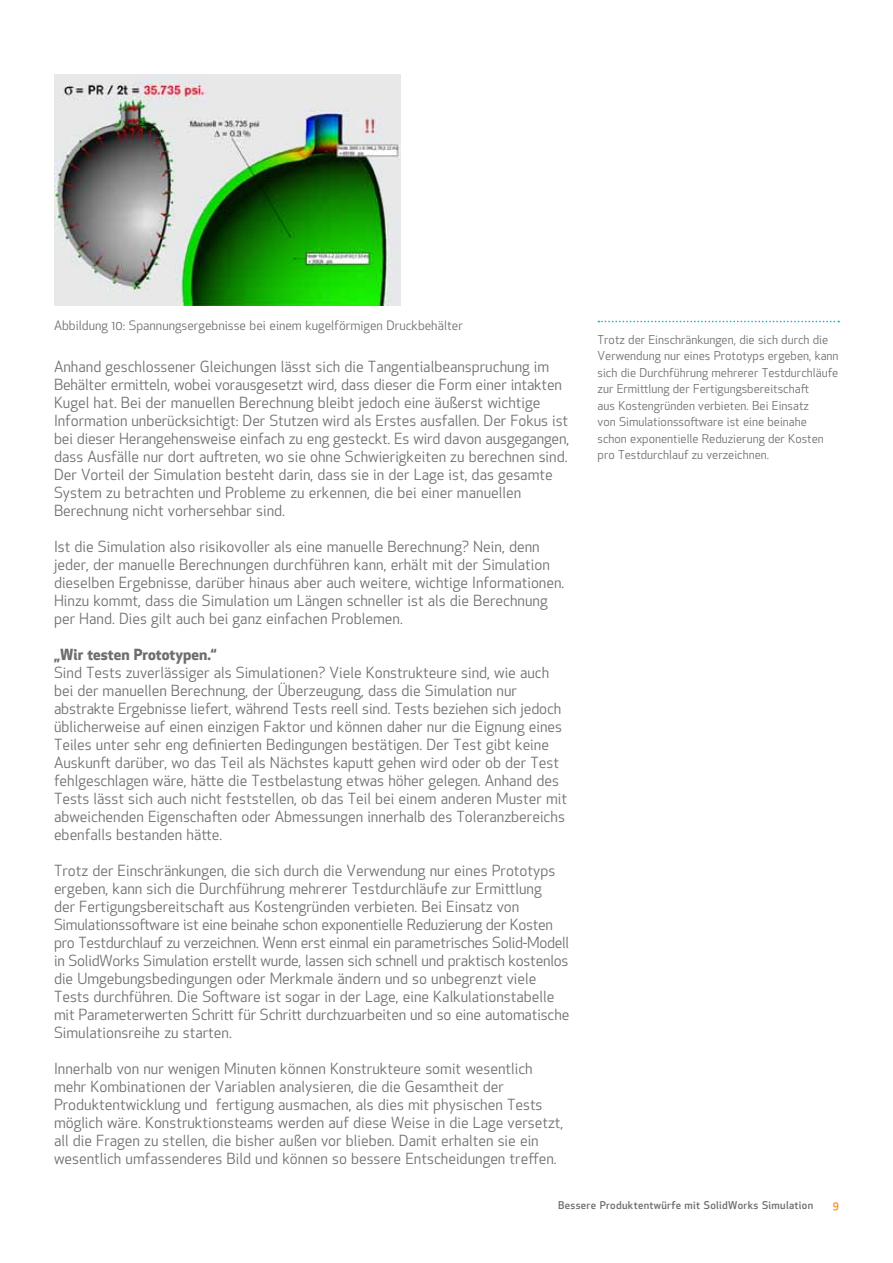
<style>
.page{position:relative;width:893px;height:1263px;background:#fff}
.page>*{position:absolute;margin:0;border:0;box-sizing:border-box;transform-origin:0 0}
.t1{font:15px/18px "SW Apex New";color:#6d6e71}
.t2{font:700 15px "SW Apex New";color:#6d6e71}
.t3{font:12.75px "SW Apex New";color:#6d6e71}
.t4{font:12px/16.5px "SW Apex New";color:#6d6e71}
.t5{font:500 10.5px "SW Apex New";letter-spacing:.03em;color:#6d6e71}
.t6{font:500 10.5px "SW Apex New";color:#f68b1f}
</style>
<div class="page">
<img style="left:54px;top:75px;width:346px;height:231px">
<svg style="left:598px;top:321px;width:241px;height:1px"></svg>
<p class="t3" style="left:54px;top:318px;width:410px">Abbildung 10: Spannungsergebnisse bei einem kugelförmigen Druckbehälter</p>
<p class="t1" style="left:54px;top:358px;width:517px">Anhand geschlossener Gleichungen lässt sich die Tangentialbeanspruchung im Behälter ermitteln, wobei vorausgesetzt wird, dass dieser die Form einer intakten Kugel hat. Bei der manuellen Berechnung bleibt jedoch eine äußerst wichtige<br>I nformation unberücksichtigt: Der Stutzen wird als Erstes ausfallen. Der Fokus ist bei dieser Herangehensweise einfach zu eng gesteckt. Es wird davon ausgegangen, dass Ausfälle nur dort auftreten, wo sie ohne Schwierigkeiten zu berechnen sind.<br>Der Vorteil der Simulation besteht darin, dass sie in der Lage ist, das gesamte System zu betrachten und Probleme zu erkennen, die bei einer manuellen Berechnung nicht vorhersehbar sind.</p>
<p class="t1" style="left:54px;top:538px;width:512px">I st die Simulation also risikovoller als eine manuelle Berechnung? Nein, denn jeder, der manuelle Berechnungen durchführen kann, erhält mit der Simulation dieselben Ergebnisse, darüber hinaus aber auch weitere, wichtige I nformationen.<br>Hinzu kommt, dass die Simulation um Längen schneller ist als die Berechnung per Hand. Dies gilt auch bei ganz einfachen Problemen.</p>
<p class="t2" style="left:54px;top:644px;width:164px">„Wir testen Prototypen.“</p>
<p class="t1" style="left:54px;top:664px;width:515px">Sind Tests zuverlässiger als Simulationen? Viele Konstrukteure sind, wie auch bei der manuellen Berechnung, der Überzeugung, dass die Simulation nur abstrakte Ergebnisse liefert, während Tests reell sind. Tests beziehen sich jedoch üblicherweise auf einen einzigen Faktor und können daher nur die Eignung eines Teiles unter sehr eng definierten Bedingungen bestätigen. Der Test gibt keine Auskunft darüber, wo das Teil als Nächstes kaputt gehen wird oder ob der Test fehlgeschlagen wäre, hätte die Testbelastung etwas höher gelegen. Anhand des Tests lässt sich auch nicht feststellen, ob das Teil bei einem anderen Muster mit abweichenden Eigenschaften oder Abmessungen innerhalb des Toleranzbereichs ebenfalls bestanden hätte.</p>
<p class="t1" style="left:54px;top:862px;width:517px">Trotz der Einschränkungen, die sich durch die Verwendung nur eines Prototyps ergeben, kann sich die Durchführung mehrerer Testdurchläufe zur Ermittlung<br>der Fertigungsbereitschaft aus Kostengründen verbieten. Bei Einsatz von Simulationssoftware ist eine beinahe schon exponentielle Reduzierung der Kosten pro Testdurchlauf zu verzeichnen. Wenn erst einmal ein parametrisches Solid-Modell in SolidWorks Simulation erstellt wurde, lassen sich schnell und praktisch kostenlos die Umgebungsbedingungen oder Merkmale ändern und so unbegrenzt viele Tests durchführen. Die Software ist sogar in der Lage, eine Kalkulationstabelle mit Parameterwerten Schritt für Schritt durchzuarbeiten und so eine automatische Simulationsreihe zu starten.</p>
<p class="t1" style="left:54px;top:1060px;width:511px">I nnerhalb von nur wenigen Minuten können Konstrukteure somit wesentlich mehr Kombinationen der Variablen analysieren, die die Gesamtheit der Produktentwicklung und fertigung ausmachen, als dies mit physischen Tests möglich wäre. Konstruktionsteams werden auf diese Weise in die Lage versetzt, all die Fragen zu stellen, die bisher außen vor blieben. Damit erhalten sie ein wesentlich umfassenderes Bild und können so bessere Entscheidungen treffen.</p>
<p class="t5" style="left:558px;top:1198px;width:257px">Bessere Produktentwürfe mit SolidWorks Simulation</p>
<p class="t6" style="left:833px;top:1198px;width:8px">9</p>
<p class="t4" style="left:598px;top:331px;width:243px">Trotz der Einschränkungen, die sich durch die Verwendung nur eines Prototyps ergeben, kann sich die Durchführung mehrerer Testdurchläufe zur Ermittlung der Fertigungsbereitschaft<br>aus Kostengründen verbieten. Bei Einsatz<br>von Simulationssoftware ist eine beinahe schon exponentielle Reduzierung der Kosten pro Testdurchlauf zu verzeichnen.</p>
</div>
